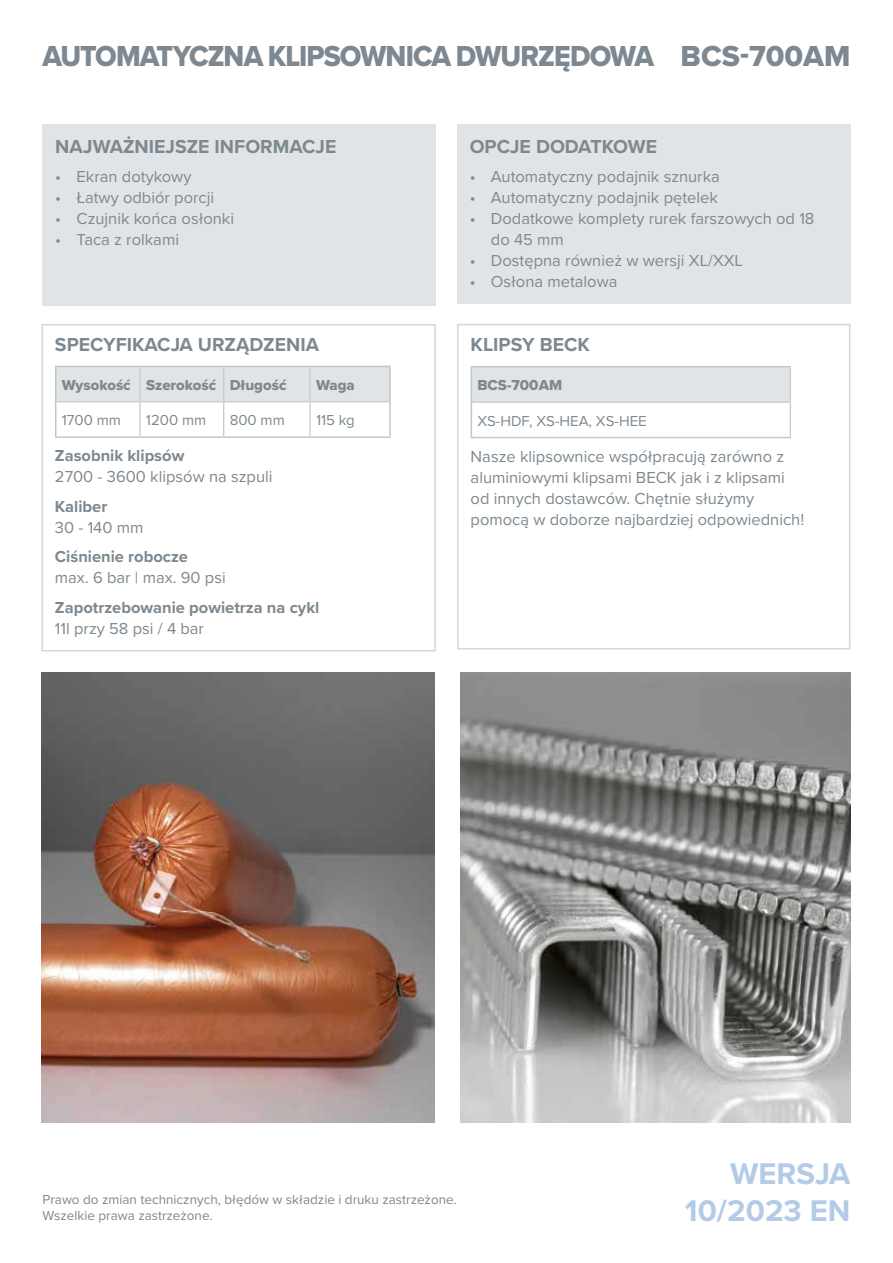
<style>
.page{position:relative;width:893px;height:1263px;background:#fff}
.page>*{position:absolute;margin:0;border:0;box-sizing:border-box;transform-origin:0 0}
.t1{font:700 31.05px/37.2px "Proxima Nova";color:#b3cbe6;text-align:right}
.t2{font:30px "Proxima Nova Extrabld";letter-spacing:-.03em;color:#7d8890;scale:.94 1}
.t3{font:30px "Proxima Nova Extrabld";color:#7d8890}
.t4{font:700 19.5px "Proxima Nova";color:#7d8890}
.t5{font:16.5px/21px "Proxima Nova";color:#7d8890}
.t6{font:700 16.5px "Proxima Nova";color:#7d8890}
.t7{font:15px "Proxima Nova";color:#7d8890}
.t8{font:15px "Proxima Nova Extrabld";color:#7d8890}
.t9{font:13.5px/16.5px "Proxima Nova";color:#7d8890}
</style>
<div class="page">
<img style="left:41px;top:672px;width:393px;height:451px">
<img style="left:460px;top:672px;width:390px;height:451px">
<div style="left:41px;top:324px;width:395px;height:327px;background:#fff;border:2px solid #d3d7db"></div>
<div style="left:457px;top:125px;width:393px;height:179px;background:#e1e4e7"></div>
<div style="left:43px;top:125px;width:393px;height:181px;background:#e1e4e7"></div>
<div style="left:56px;top:367px;width:333px;height:34px;background:#e1e4e7"></div>
<hr style="left:55px;top:366px;width:85px;height:1px;background:#c5c7c7">
<hr style="left:55px;top:367px;width:1px;height:35px;background:#c5c7c7">
<hr style="left:140px;top:366px;width:84px;height:1px;background:#c5c7c7">
<hr style="left:224px;top:366px;width:86px;height:1px;background:#c5c7c7">
<hr style="left:310px;top:366px;width:81px;height:1px;background:#c5c7c7">
<hr style="left:389px;top:367px;width:2px;height:35px;background:#c5c7c7">
<hr style="left:55px;top:402px;width:1px;height:34px;background:#c5c7c7">
<hr style="left:389px;top:402px;width:2px;height:34px;background:#c5c7c7">
<hr style="left:55px;top:436px;width:85px;height:2px;background:#c5c7c7">
<hr style="left:140px;top:436px;width:84px;height:2px;background:#c5c7c7">
<hr style="left:224px;top:436px;width:86px;height:2px;background:#c5c7c7">
<hr style="left:310px;top:436px;width:81px;height:2px;background:#c5c7c7">
<hr style="left:139px;top:367px;width:2px;height:34px;background:#c5c7c7">
<hr style="left:223px;top:367px;width:1px;height:34px;background:#c5c7c7">
<hr style="left:309px;top:367px;width:2px;height:34px;background:#c5c7c7">
<hr style="left:56px;top:401px;width:84px;height:1px;background:#c5c7c7">
<hr style="left:140px;top:401px;width:84px;height:1px;background:#c5c7c7">
<hr style="left:139px;top:402px;width:2px;height:34px;background:#c5c7c7">
<hr style="left:224px;top:401px;width:86px;height:1px;background:#c5c7c7">
<hr style="left:223px;top:402px;width:1px;height:34px;background:#c5c7c7">
<hr style="left:310px;top:401px;width:79px;height:1px;background:#c5c7c7">
<hr style="left:309px;top:402px;width:2px;height:34px;background:#c5c7c7">
<div style="left:457px;top:324px;width:393px;height:325px;background:#fff;border:2px solid #d3d7db"></div>
<div style="left:471px;top:367px;width:319px;height:35px;background:#e1e4e7"></div>
<hr style="left:471px;top:366px;width:320px;height:1px;background:#c5c7c7">
<hr style="left:471px;top:367px;width:1px;height:35px;background:#c5c7c7">
<hr style="left:471px;top:402px;width:1px;height:35px;background:#c5c7c7">
<hr style="left:471px;top:437px;width:320px;height:1px;background:#c5c7c7">
<hr style="left:790px;top:367px;width:1px;height:34px;background:#c5c7c7">
<hr style="left:472px;top:401px;width:319px;height:2px;background:#c5c7c7">
<hr style="left:790px;top:403px;width:1px;height:34px;background:#c5c7c7">
<h2 class="t2" style="left:43px;top:34px;width:652px">AUTOMATYCZNA KLIPSOWNICA DWURZĘDOWA</h2>
<h2 class="t3" style="left:681px;top:34px;width:171px">BCS-700AM</h2>
<p class="t4" style="left:55px;top:132px;width:283px">NAJWAŻNIEJSZE INFORMACJE</p>
<p class="t5" style="left:55px;top:165px;width:138px">• Ekran dotykowy</p>
<p class="t5" style="left:55px;top:186px;width:160px">• Łatwy odbiór porcji</p>
<p class="t5" style="left:55px;top:207px;width:180px">• Czujnik końca osłonki</p>
<p class="t5" style="left:55px;top:229px;width:125px">• Taca z rolkami</p>
<p class="t4" style="left:55px;top:330px;width:266px">SPECYFIKACJA URZĄDZENIA</p>
<p class="t8" style="left:62px;top:374px;width:226px">Wysokość Szerokość Długość</p>
<p class="t8" style="left:316px;top:374px;width:40px">Waga</p>
<p class="t7" style="left:62px;top:409px;width:61px">1700 mm</p>
<p class="t7" style="left:146px;top:409px;width:62px">1200 mm</p>
<p class="t7" style="left:230px;top:409px;width:57px">800 mm</p>
<p class="t7" style="left:316px;top:409px;width:40px">115 kg</p>
<p class="t6" style="left:55px;top:444px;width:131px">Zasobnik klipsów</p>
<p class="t5" style="left:55px;top:466px;width:219px">2700 - 3600 klipsów na szpuli</p>
<p class="t6" style="left:55px;top:494px;width:54px">Kaliber</p>
<p class="t5" style="left:55px;top:516px;width:90px">30 - 140 mm</p>
<p class="t6" style="left:55px;top:545px;width:135px">Ciśnienie robocze</p>
<p class="t5" style="left:55px;top:567px;width:172px">max. 6 bar | max. 90 psi</p>
<p class="t6" style="left:55px;top:595px;width:266px">Zapotrzebowanie powietrza na cykl</p>
<p class="t5" style="left:55px;top:617px;width:151px">11l przy 58 psi / 4 bar</p>
<p class="t4" style="left:470px;top:132px;width:189px">OPCJE DODATKOWE</p>
<p class="t5" style="left:470px;top:165px;width:252px">• Automatyczny podajnik sznurka</p>
<p class="t5" style="left:470px;top:186px;width:250px">• Automatyczny podajnik pętelek</p>
<p class="t5" style="left:491px;top:207px;width:325px;text-indent:-21px">• Dodatkowe komplety rurek farszowych od 18 do 45 mm</p>
<p class="t5" style="left:470px;top:250px;width:275px">• Dostępna również w wersji XL/XXL</p>
<p class="t5" style="left:470px;top:271px;width:149px">• Osłona metalowa</p>
<p class="t4" style="left:471px;top:330px;width:121px">KLIPSY BECK</p>
<p class="t8" style="left:477px;top:374px;width:86px">BCS-700AM</p>
<p class="t7" style="left:477px;top:410px;width:171px">XS-HDF, XS-HEA, XS-HEE</p>
<p class="t5" style="left:471px;top:445px;width:335px">Nasze klipsownice współpracują zarówno z aluminiowymi klipsami BECK jak i z klipsami od innych dostawców. Chętnie służymy pomocą w doborze najbardziej odpowiednich!</p>
<p class="t9" style="left:43px;top:1190px;width:416px">Prawo do zmian technicznych, błędów w składzie i druku zastrzeżone.<br>Wszelkie prawa zastrzeżone.</p>
<h1 class="t1" style="left:685px;top:1154px;width:167px">WERSJA<br>10/2023 EN</h1>
</div>
